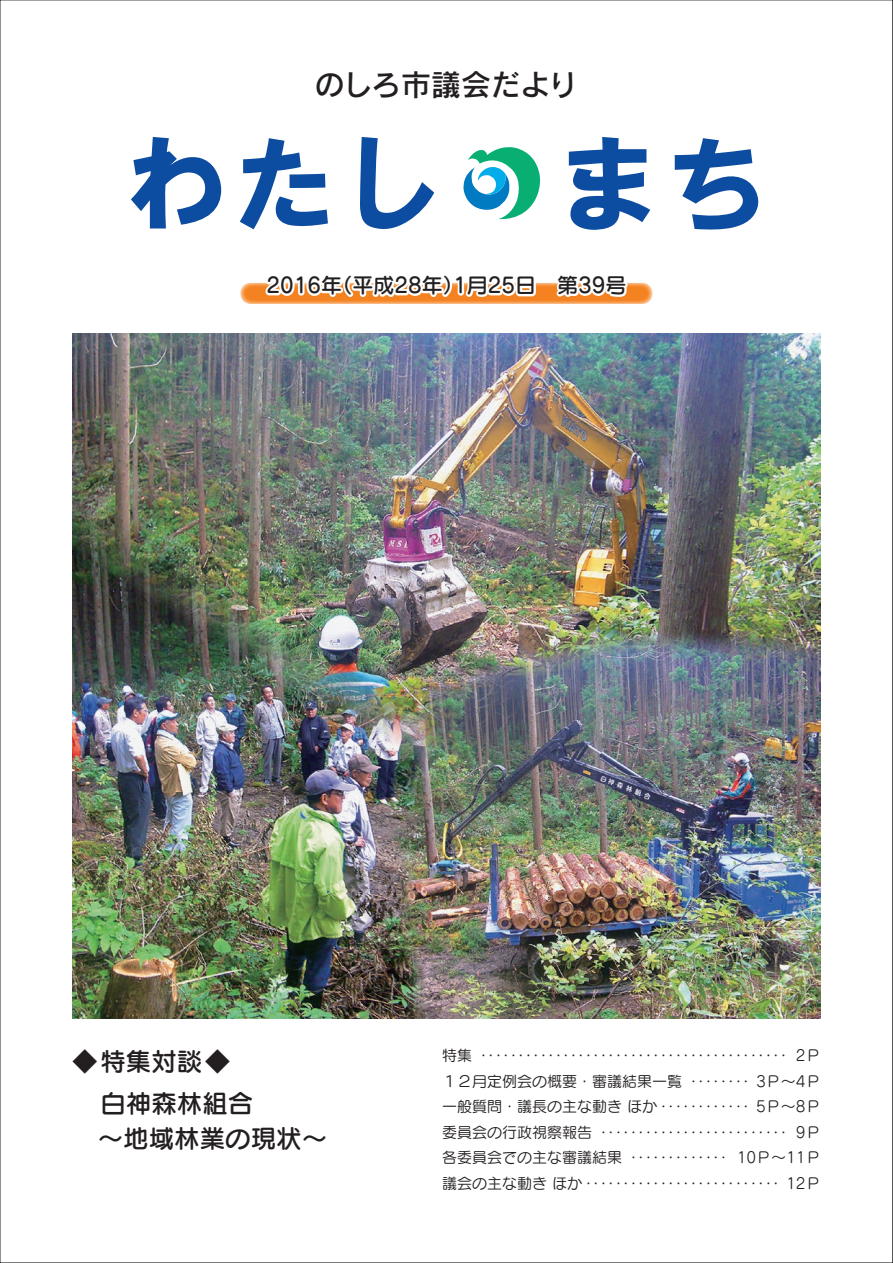
<style>
.page{position:relative;width:893px;height:1263px;background:#fff}
.page>*{position:absolute;margin:0;border:0;box-sizing:border-box;transform-origin:0 0}
.t1{font:108px "HGS Soei Kakugothic UB";color:#0d4da1}
.t2{font:30px "Rodin Pro DB";letter-spacing:-.01em;color:#231f20}
.t3{font:25.5px/42px "Seurat Pro DB";color:#231f20}
.t4{font:21px "Seurat Pro DB";color:#231f20}
.t5{font:15px/25.5px "Seurat Pro M";color:#231f20;text-align:justify}
.s1{font-family:"Rodin Pro DB"}
</style>
<div class="page">
<svg style="left:240px;top:283px;width:413px;height:21px"></svg>
<img style="left:72px;top:334px;width:749px;height:684px">
<svg style="left:262px;top:147px;width:283px;height:157px"></svg>
<img style="left:552px;top:282px;width:77px;height:86px">
<svg style="left:892px;top:0;width:1px;height:1263px"></svg>
<h2 class="t2" style="left:315px;top:64px;width:265px">のしろ市議会だより</h2>
<h1 class="t1" style="left:122px;top:129px;width:650px">わたし　まち</h1>
<h3 class="t4" style="left:266px;top:271px;width:362px">2016年（平成28年）1月25日　第39号</h3>
<h3 class="t3" style="left:100px;top:1039px;width:154px;text-indent:-28px"><span class="s1">◆</span>特集対談<span class="s1">◆</span>白神森林組合</h3>
<h3 class="t3" style="left:72px;top:1116px;width:257px">　～地域林業の現状～</h3>
<p class="t5" style="left:442px;top:1042px;width:380px">特集･････････････････････････････････････････ 2Ｐ１２月定例会の概要・審議結果一覧････････ 3Ｐ～4Ｐ一般質問・議長の主な動き ほか････････････ 5Ｐ～8Ｐ委員会の行政視察報告･････････････････････････ 9Ｐ各委員会での主な審議結果 ･････････････ 10Ｐ～11Ｐ議会の主な動き ほか･･････････････････････････ 12Ｐ</p>
</div>
